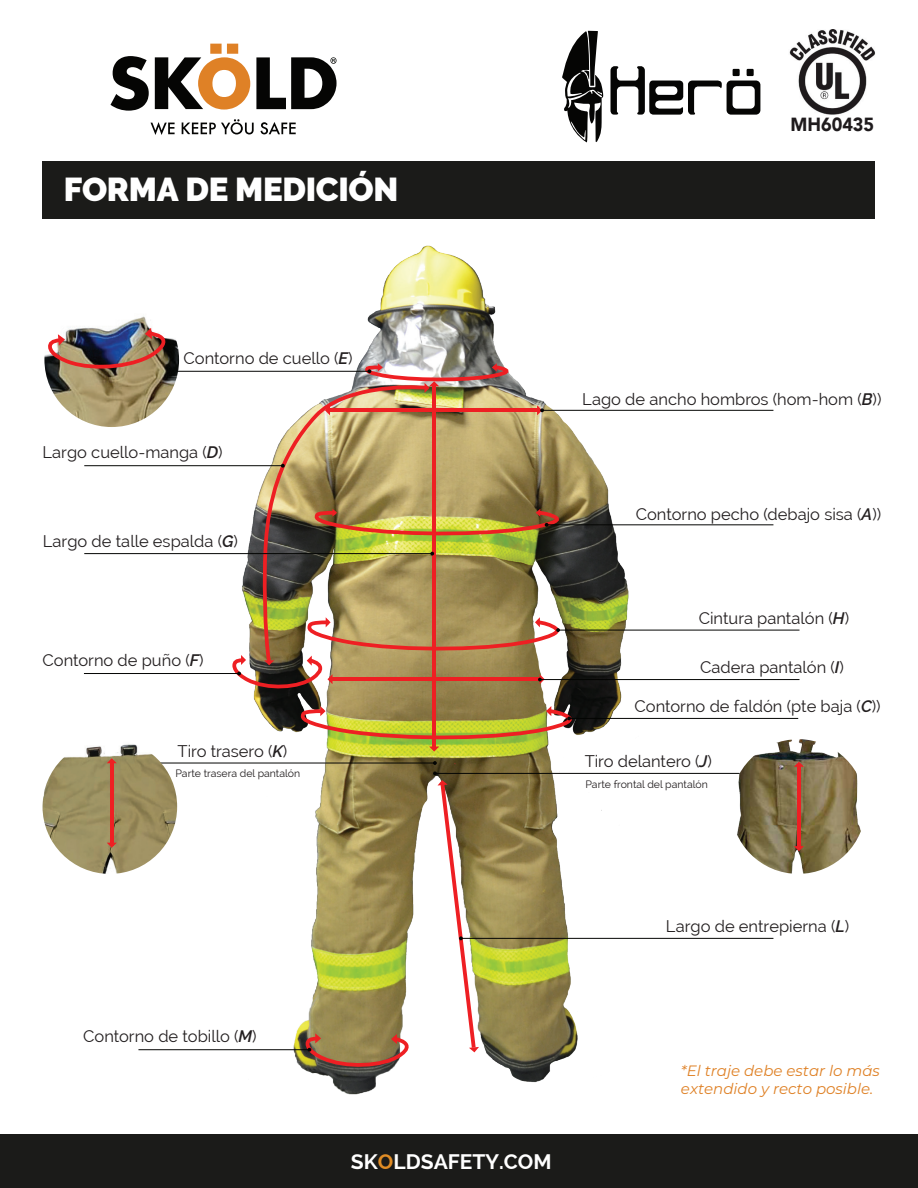
<style>
.page{position:relative;width:918px;height:1188px;background:#fff}
.page>*{position:absolute;margin:0;border:0;box-sizing:border-box;transform-origin:0 0}
.t1{font:900 33px "Raleway";letter-spacing:-.01em;color:#fff}
.t2{font:700 21px "Raleway";color:#fff}
.t3{font:900 18.9px "Avenir";color:#1f1b1d;scale:.95 1}
.t4{font:16.5px "Raleway";color:#231f20}
.t5{font:italic 15px/18px "Montserrat";color:#df8126}
.t6{font:10.5px "Raleway";color:#231f20}
.s1{font-weight:600;font-style:italic}
.s2{color:#e08c25}
</style>
<div class="page">
<img style="left:216px;top:218px;width:450px;height:877px">
<div style="left:43px;top:161px;width:832px;height:57px;background:#1b1b19"></div>
<div style="left:0;top:1134px;width:918px;height:54px;background:#1b1b19"></div>
<svg style="left:110px;top:56px;width:39px;height:55px"></svg>
<svg style="left:155px;top:44px;width:95px;height:66px"></svg>
<svg style="left:151px;top:122px;width:24px;height:13px"></svg>
<svg style="left:182px;top:119px;width:72px;height:15px"></svg>
<svg style="left:261px;top:122px;width:35px;height:12px"></svg>
<svg style="left:256px;top:57px;width:81px;height:52px"></svg>
<svg style="left:562px;top:30px;width:42px;height:113px"></svg>
<svg style="left:611px;top:66px;width:149px;height:49px"></svg>
<img style="left:789px;top:30px;width:86px;height:85px">
<svg style="left:431px;top:509px;width:130px;height:31px;background:#a28a3c"></svg>
<hr style="left:547px;top:524px;width:226px;height:1px;background:#040503">
<hr style="left:330px;top:408px;width:210px;height:4px;background:#ee1f23">
<svg style="left:537px;top:405px;width:7px;height:10px"></svg>
<hr style="left:542px;top:410px;width:231px;height:1px;background:#040503">
<hr style="left:569px;top:718px;width:229px;height:1px;background:#040503">
<img style="left:260px;top:385px;width:171px;height:232px">
<svg style="left:281px;top:464px;width:4px;height:4px"></svg>
<hr style="left:84px;top:465px;width:199px;height:1px;background:#040503">
<hr style="left:171px;top:371px;width:198px;height:1px;background:#040503">
<hr style="left:84px;top:673px;width:155px;height:1px;background:#040503">
<img style="left:731px;top:739px;width:135px;height:135px;border-radius:67px">
<hr style="left:435px;top:773px;width:305px;height:1px;background:#040503">
<hr style="left:797px;top:765px;width:4px;height:84px;background:#ee1f23">
<svg style="left:794px;top:762px;width:10px;height:5px"></svg>
<svg style="left:794px;top:846px;width:10px;height:5px"></svg>
<svg style="left:433px;top:761px;width:4px;height:4px"></svg>
<hr style="left:130px;top:763px;width:305px;height:1px;background:#040503">
<img style="left:43px;top:739px;width:134px;height:135px;border-radius:67px">
<hr style="left:110px;top:761px;width:4px;height:84px;background:#ee1f23">
<svg style="left:107px;top:758px;width:10px;height:5px"></svg>
<svg style="left:107px;top:843px;width:10px;height:5px"></svg>
<hr style="left:558px;top:630px;width:241px;height:1px;background:#040503">
<hr style="left:432px;top:386px;width:4px;height:362px;background:#ee1f23">
<img style="left:362px;top:363px;width:147px;height:30px">
<svg style="left:298px;top:706px;width:276px;height:46px;background:#baab53"></svg>
<svg style="left:430px;top:552px;width:4px;height:4px"></svg>
<hr style="left:84px;top:553px;width:348px;height:1px;background:#040503">
<svg style="left:433px;top:771px;width:46px;height:281px"></svg>
<hr style="left:461px;top:938px;width:312px;height:1px;background:#040503">
<svg style="left:304px;top:1033px;width:104px;height:40px;background:#987554"></svg>
<hr style="left:138px;top:1049px;width:171px;height:1px;background:#040503">
<svg style="left:231px;top:617px;width:330px;height:78px"></svg>
<hr style="left:540px;top:679px;width:259px;height:1px;background:#040503">
<img style="left:44px;top:292px;width:135px;height:135px;border-radius:67px">
<img style="left:46px;top:328px;width:120px;height:48px">
<h1 class="t1" style="left:64px;top:170px;width:336px">FORMA DE MEDICIÓN</h1>
<p class="t3" style="left:790px;top:108px;width:90px">MH60435</p>
<p class="t4" style="left:184px;top:348px;width:171px">Contorno de cuello (<span class="s1">E</span>)</p>
<p class="t4" style="left:43px;top:443px;width:182px">Largo cuello-manga (<span class="s1">D</span>)</p>
<p class="t4" style="left:43px;top:531px;width:197px">Largo de talle espalda (<span class="s1">G</span>)</p>
<p class="t4" style="left:43px;top:651px;width:162px">Contorno de puño (<span class="s1">F</span>)</p>
<p class="t4" style="left:178px;top:741px;width:111px">Tiro trasero (<span class="s1">K</span>)</p>
<p class="t6" style="left:176px;top:768px;width:126px">Parte trasera del pantalón</p>
<p class="t4" style="left:582px;top:390px;width:301px">Lago de ancho hombros (hom-hom (<span class="s1">B</span>))</p>
<p class="t4" style="left:636px;top:504px;width:247px">Contorno pecho (debajo sisa (<span class="s1">A</span>))</p>
<p class="t4" style="left:699px;top:608px;width:152px">Cintura pantalón (<span class="s1">H</span>)</p>
<p class="t4" style="left:700px;top:658px;width:145px">Cadera pantalón (<span class="s1">I</span>)</p>
<p class="t4" style="left:635px;top:697px;width:248px">Contorno de faldón (pte baja (<span class="s1">C</span>))</p>
<p class="t4" style="left:585px;top:752px;width:129px">Tiro delantero (<span class="s1">J</span>)</p>
<p class="t6" style="left:585px;top:778px;width:124px">Parte frontal del pantalón</p>
<p class="t4" style="left:83px;top:1027px;width:175px">Contorno de tobillo (<span class="s1">M</span>)</p>
<p class="t2" style="left:351px;top:1150px;width:202px">SK<span class="s2">O</span>LDSAFETY.COM</p>
<p class="t4" style="left:666px;top:917px;width:185px">Largo de entrepierna (<span class="s1">L</span>)</p>
<p class="t5" style="left:681px;top:1061px;width:200px">*El traje debe estar lo más extendido y recto posible.</p>
</div>
